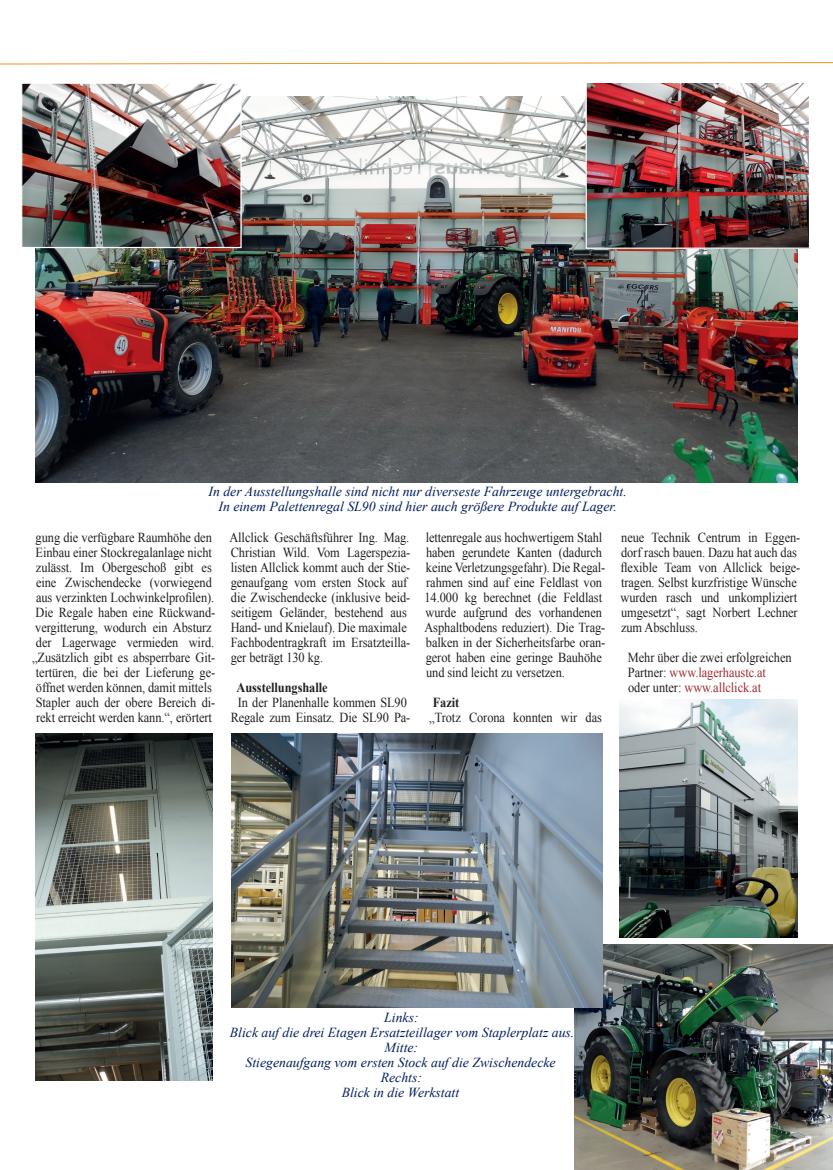
<style>
.page{position:relative;width:833px;height:1170px;background:#fff}
.page>*{position:absolute;margin:0;border:0;box-sizing:border-box;transform-origin:0 0}
.t1{font:13.75px/15px "Times New Roman";letter-spacing:-.005em;color:#231f20;scale:.9 1}
.t2{font:italic 13.75px/15px "Times New Roman";color:#011d5c;text-align:center}
.t3{font:700 13.75px "Times New Roman";letter-spacing:-.005em;color:#231f20;scale:.9 1}
.s1{color:#a22c31}
</style>
<div class="page">
<svg style="left:0;top:62px;width:833px;height:3px"></svg>
<img style="left:35px;top:733px;width:177px;height:347px">
<img style="left:574px;top:943px;width:259px;height:226px">
<img style="left:35px;top:96px;width:762px;height:387px">
<img style="left:619px;top:699px;width:178px;height:238px">
<img style="left:23px;top:85px;width:217px;height:161px">
<div style="left:21px;top:83px;width:221px;height:165px;border:1px solid #fff"></div>
<img style="left:587px;top:84px;width:221px;height:163px">
<div style="left:585px;top:79px;width:225px;height:170px;border:1px solid #fff"></div>
<img style="left:231px;top:733px;width:371px;height:274px">
<p class="t2" style="left:208px;top:484px;width:420px">In der Ausstellungshalle sind nicht nur diverseste Fahrzeuge untergebracht.<br>In einem Palettenregal SL90 sind hier auch größere Produkte auf Lager.</p>
<p class="t1" style="left:32px;top:529px;width:205px">gung die verfügbare Raumhöhe den Einbau einer Stockregalanlage nicht zulässt. Im Obergeschoß gibt es eine Zwischendecke (vorwiegend aus verzinkten Lochwinkelprofilen).<br>Die Regale haben eine Rückwand&shy;vergitterung, wodurch ein Absturz der Lagerwage vermieden wird. „Zusätzlich gibt es absperrbare Git&shy;tertüren, die bei der Lieferung ge&shy;öffnet werden können, damit mittels Stapler auch der obere Bereich di&shy;rekt erreicht werden kann.“, erörtert</p>
<p class="t1" style="left:229px;top:529px;width:202px">Allclick Geschäftsführer Ing. Mag.<br>Christian Wild. Vom Lagerspezia&shy;listen Allclick kommt auch der Stie&shy;genaufgang vom ersten Stock auf die Zwischendecke (inklusive beid&shy;seitigem Geländer, bestehend aus Hand- und Knielauf). Die maximale Fachbodentragkraft im Ersatzteilla&shy;ger beträgt 130 kg.</p>
<p class="t3" style="left:236px;top:677px;width:103px">Ausstellungshalle</p>
<p class="t1" style="left:231px;top:694px;width:201px;text-align:center">In der Planenhalle kommen SL90<br>Regale zum Einsatz. Die SL90 Pa-</p>
<p class="t1" style="left:424px;top:529px;width:202px">lettenregale aus hochwertigem Stahl haben gerundete Kanten (dadurch keine Verletzungsgefahr). Die Regal&shy;rahmen sind auf eine Feldlast von 14.000 kg berechnet (die Feldlast wurde aufgrund des vorhandenen Asphaltbodens reduziert). Die Trag&shy;balken in der Sicherheitsfarbe oran&shy;gerot haben eine geringe Bauhöhe und sind leicht zu versetzen.</p>
<p class="t3" style="left:433px;top:692px;width:31px">Fazit</p>
<p class="t1" style="left:429px;top:709px;width:193px">„Trotz Corona konnten wir das</p>
<p class="t1" style="left:620px;top:529px;width:201px">neue Technik Centrum in Eggen&shy;dorf rasch bauen. Dazu hat auch das flexible Team von Allclick beige&shy;tragen. Selbst kurzfristige Wünsche wurden rasch und unkompliziert umgesetzt“, sagt Norbert Lechner zum Abschluss.</p>
<p class="t1" style="left:628px;top:649px;width:183px">Mehr über die zwei erfolgreichen<br>Partner: <span class="s1">www.lagerhaustc.at<br></span>oder unter: <span class="s1">www.allclick.at</span></p>
<p class="t2" style="left:230px;top:1009px;width:346px">Links:<br>Blick auf die drei Etagen Ersatzteillager vom Staplerplatz aus.<br>Mitte:<br>Stiegenaufgang vom ersten Stock auf die Zwischendecke<br>Rechts:<br>Blick in die Werkstatt</p>
</div>
